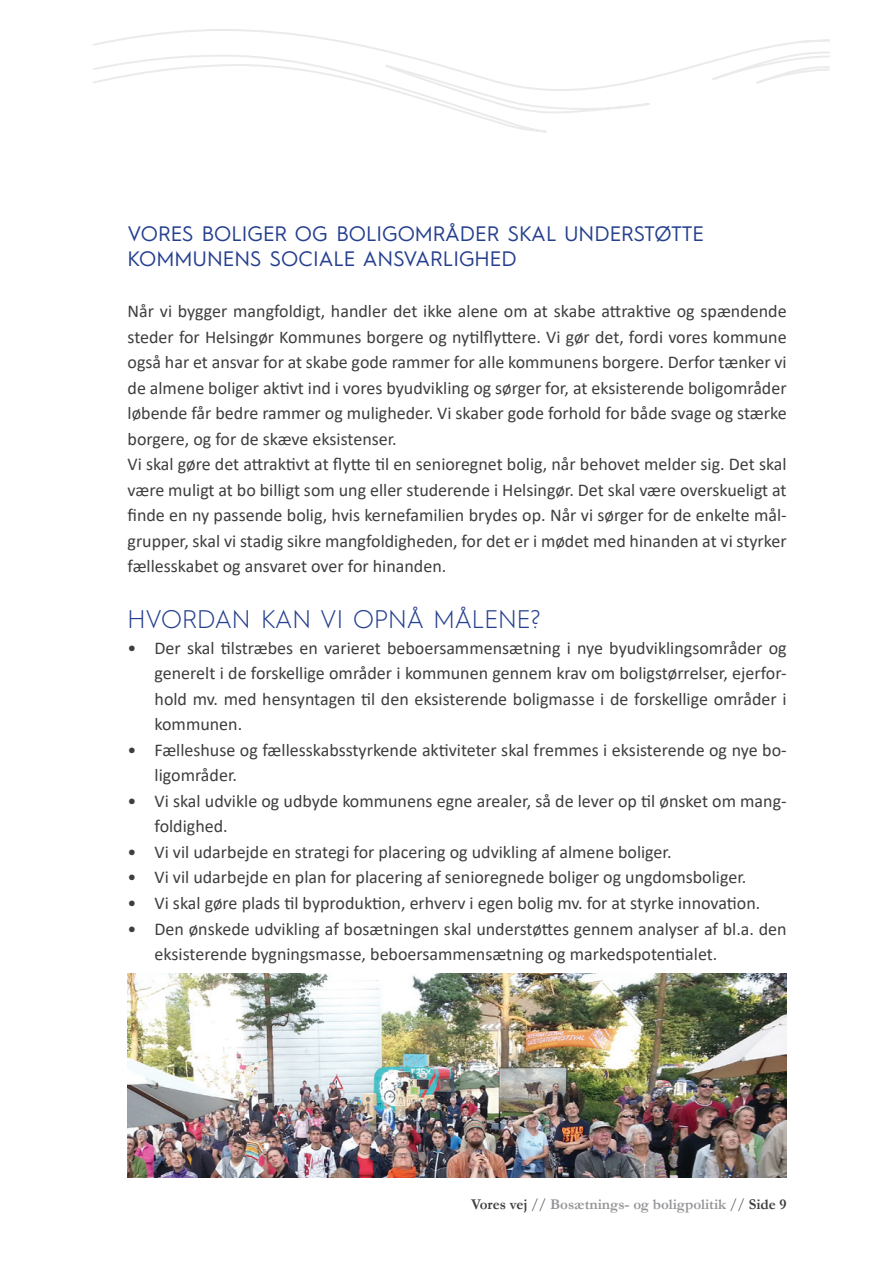
<style>
.page{position:relative;width:893px;height:1263px;background:#fff}
.page>*{position:absolute;margin:0;border:0;box-sizing:border-box;transform-origin:0 0}
.t1{font:300 25.5px "Hurme Geometric Sans 1";color:#253f8e}
.t2{font:21px/25.2px "Hurme Geometric Sans 1";color:#253f8e}
.t3{font:18px/25.5px "Calibri";color:#3e3e3f}
.t4{font:700 15px "Garamond";color:#939598}
.s1{color:#3e3e3f}
.s2{font-weight:400;color:#3e3e3f}
</style>
<div class="page">
<svg style="left:93px;top:29px;width:737px;height:104px"></svg>
<svg style="left:93px;top:74px;width:331px;height:59px"></svg>
<img style="left:128px;top:974px;width:659px;height:204px">
<p class="t2" style="left:128px;top:220px;width:578px">VORES BOLIGER OG BOLIGOMRÅDER SKAL UNDERSTØTTE<br>KOMMUNENS SOCIALE ANSVARLIGHED</p>
<p class="t3" style="left:128px;top:298px;width:661px">Når vi bygger mangfoldigt, handler det ikke alene om at skabe attraktive og spændende steder for Helsingør Kommunes borgere og nytilflyttere. Vi gør det, fordi vores kommune også har et ansvar for at skabe gode rammer for alle kommunens borgere. Derfor tænker vi de almene boliger aktivt ind i vores byudvikling og sørger for, at eksisterende boligområder løbende får bedre rammer og muligheder. Vi skaber gode forhold for både svage og stærke borgere, og for de skæve eksistenser.<br>Vi skal gøre det attraktivt at flytte til en senioregnet bolig, når behovet melder sig. Det skal være muligt at bo billigt som ung eller studerende i Helsingør. Det skal være overskueligt at finde en ny passende bolig, hvis kernefamilien brydes op. Når vi sørger for de enkelte mål&shy;grupper, skal vi stadig sikre mangfoldigheden, for det er i mødet med hinanden at vi styrker fællesskabet og ansvaret over for hinanden.</p>
<h1 class="t1" style="left:128px;top:602px;width:414px">HVORDAN KAN VI OPNÅ MÅLENE?</h1>
<p class="t3" style="left:155px;top:635px;width:634px;text-align:justify;text-indent:-27px">• Der skal tilstræbes en varieret beboersammensætning i nye byudviklingsområder og generelt i de forskellige områder i kommunen gennem krav om boligstørrelser, ejerfor&shy;hold mv. med hensyntagen til den eksisterende boligmasse i de forskellige områder i kommunen.</p>
<p class="t3" style="left:155px;top:737px;width:634px;text-indent:-27px">• Fælleshuse og fællesskabsstyrkende aktiviteter skal fremmes i eksisterende og nye bo&shy;ligområder.</p>
<p class="t3" style="left:155px;top:788px;width:634px;text-indent:-27px">• Vi skal udvikle og udbyde kommunens egne arealer, så de lever op til ønsket om mang&shy;foldighed.</p>
<p class="t3" style="left:128px;top:839px;width:545px">• Vi vil udarbejde en strategi for placering og udvikling af almene boliger.</p>
<p class="t3" style="left:128px;top:864px;width:620px">• Vi vil udarbejde en plan for placering af senioregnede boliger og ungdomsboliger.</p>
<p class="t3" style="left:128px;top:890px;width:634px">• Vi skal gøre plads til byproduktion, erhverv i egen bolig mv. for at styrke innovation.</p>
<p class="t3" style="left:155px;top:915px;width:634px;text-indent:-27px">• Den ønskede udvikling af bosætningen skal understøttes gennem analyser af bl.a. den eksisterende bygningsmasse, beboersammensætning og markedspotentialet.</p>
<p class="t4" style="left:471px;top:1194px;width:317px"><span class="s1">Vores vej</span> <span class="s2">//</span> Bosætnings- og boligpolitik <span class="s2">//</span> <span class="s1">Side 9</span></p>
</div>
